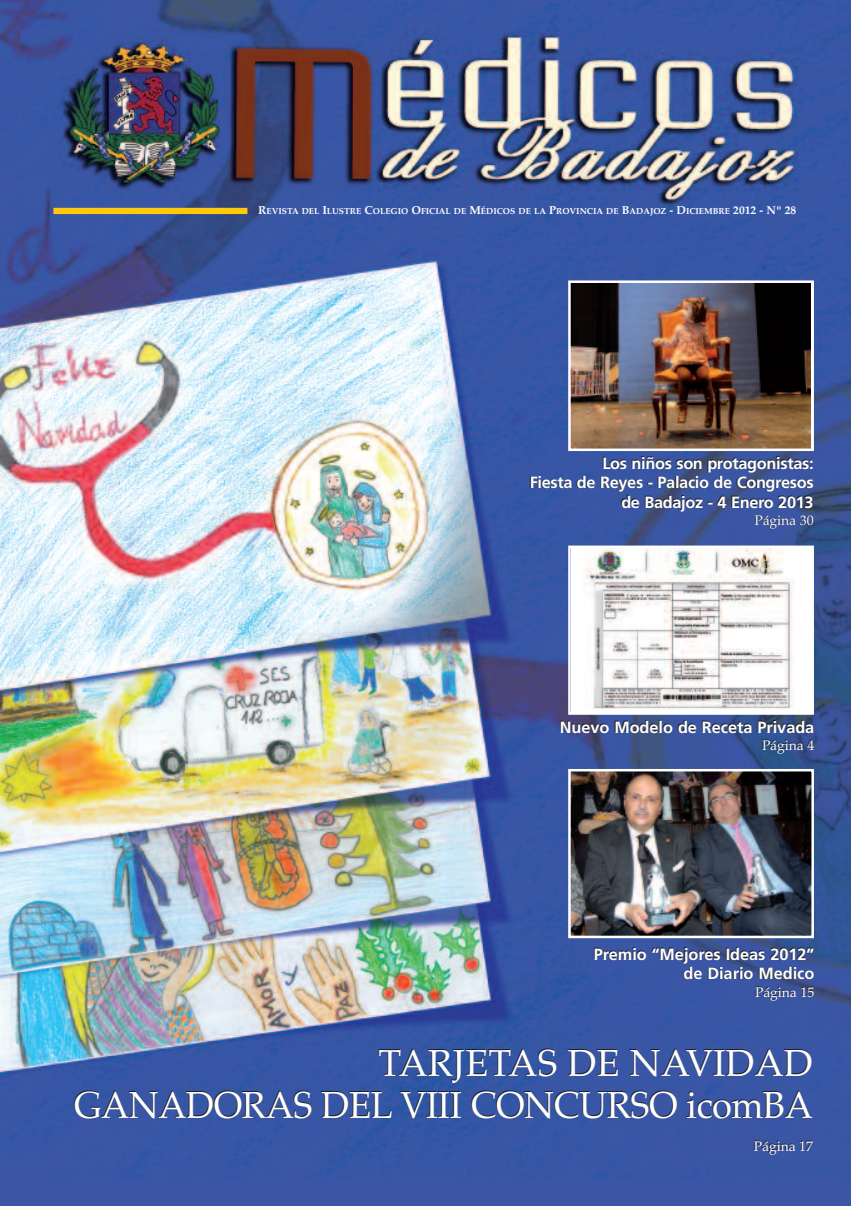
<style>
.page{position:relative;width:851px;height:1206px;background:#fff}
.page>*{position:absolute;margin:0;border:0;box-sizing:border-box;transform-origin:0 0}
.t1{font:37.5px/42.2px "Palatino";letter-spacing:-.015em;color:#fff;text-align:right}
.t2{font:700 16.25px/19.5px "Frutiger";letter-spacing:-.015em;color:#fff;text-align:right}
.t3{font:13.75px "Palatino";color:#fff}
.t4{font:700 8.62px "Palatino";color:#fff}
.s1{font-size:11.5px}
</style>
<div class="page">
<img style="left:0;top:0;width:851px;height:1205px">
<p class="t4" style="left:258px;top:205px;width:540px"><span class="s1">R</span>EVISTA DEL <span class="s1">I</span>LUSTRE <span class="s1">C</span>OLEGIO <span class="s1">O</span>FICIAL DE <span class="s1">M</span>ÉDICOS DE LA <span class="s1">P</span>ROVINCIA DE <span class="s1">B</span>ADAJOZ <span class="s1">- D</span>ICIEMBRE <span class="s1">2012 - Nº 28</span></p>
<p class="t2" style="left:530px;top:455px;width:285px">Los niños son protagonistas:<br>Fiesta de Reyes - Palacio de Congresos de Badajoz - 4 Enero 2013</p>
<p class="t3" style="left:754px;top:512px;width:61px">Página 30</p>
<p class="t2" style="left:560px;top:718px;width:256px">Nuevo Modelo de Receta Privada</p>
<p class="t3" style="left:762px;top:737px;width:54px">Página 4</p>
<p class="t2" style="left:594px;top:945px;width:222px">Premio “Mejores Ideas 2012” de Diario Medico</p>
<p class="t3" style="left:755px;top:984px;width:61px">Página 15</p>
<h1 class="t1" style="left:74px;top:1041px;width:741px">TARJETAS DE NAVIDAD<br>GANADORAS DEL VIII CONCURSO icomBA</h1>
<p class="t3" style="left:754px;top:1137px;width:61px">Página 17</p>
</div>
